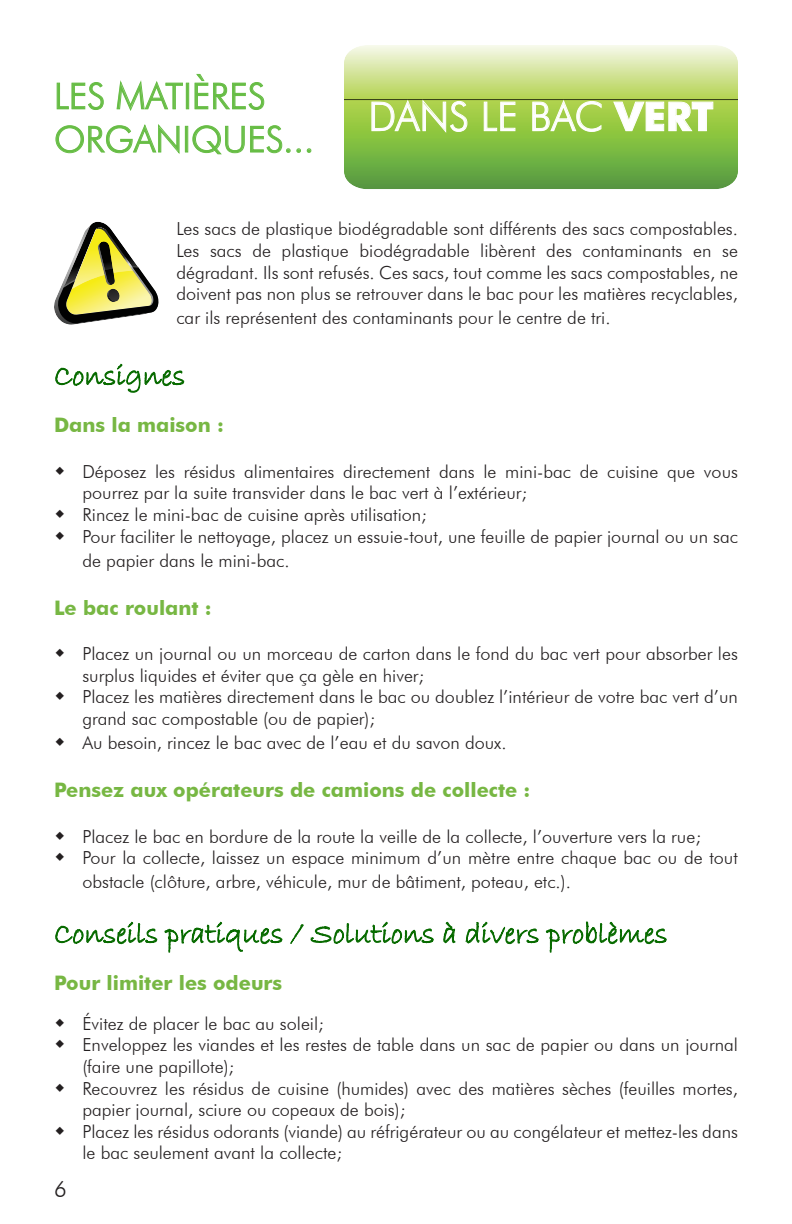
<style>
.page{position:relative;width:792px;height:1224px;background:#fff}
.page>*{position:absolute;margin:0;border:0;box-sizing:border-box;transform-origin:0 0}
.t1{font:300 40px "Futura BT";color:#fff}
.t2{font:300 36px/43.2px "Futura BT";color:#67bd45}
.t3{font:30px "Bradley Hand ITC";color:#086b00}
.t4{font:300 22px "Futura BT";color:#231f20}
.t5{font:700 20px "Futura BT";color:#77b743}
.t6{font:300 18px/21.6px "Futura BT";color:#231f20}
.s1{font-weight:700}
</style>
<div class="page">
<svg style="left:164px;top:921px;width:119px;height:32px"></svg>
<svg style="left:290px;top:921px;width:144px;height:23px"></svg>
<svg style="left:443px;top:921px;width:13px;height:23px"></svg>
<svg style="left:465px;top:921px;width:74px;height:24px"></svg>
<svg style="left:546px;top:921px;width:121px;height:32px"></svg>
<img style="left:69px;top:222px;width:69px;height:45px">
<svg style="left:55px;top:267px;width:130px;height:126px"></svg>
<img style="left:344px;top:45px;width:394px;height:144px">
<svg style="left:371px;top:98px;width:97px;height:36px;background:#acd064"></svg>
<svg style="left:483px;top:101px;width:33px;height:31px"></svg>
<svg style="left:532px;top:98px;width:71px;height:34px;background:#aed166"></svg>
<svg style="left:612px;top:101px;width:102px;height:31px;background:#aed463"></svg>
<svg style="left:56px;top:82px;width:48px;height:28px"></svg>
<svg style="left:116px;top:80px;width:67px;height:31px"></svg>
<div style="left:186px;top:83px;width:3px;height:26px;border:1px solid #67bd45"></div>
<svg style="left:194px;top:73px;width:71px;height:37px"></svg>
<svg style="left:55px;top:124px;width:125px;height:30px"></svg>
<div style="left:185px;top:126px;width:3px;height:27px;border:1px solid #67bd45"></div>
<svg style="left:192px;top:125px;width:120px;height:30px"></svg>
<svg style="left:55px;top:921px;width:103px;height:24px"></svg>
<h2 class="t2" style="left:54px;top:77px;width:262px">LES MATIÈRES<br>ORGANIQUES...</h2>
<h1 class="t1" style="left:368px;top:100px;width:347px">DANS LE BAC <span class="s1">VERT</span></h1>
<p class="t6" style="left:176px;top:220px;width:563px;text-align:justify">Les sacs de plastique biodégradable sont différents des sacs compostables.<br>Les sacs de plastique biodégradable libèrent des contaminants en se dégradant. Ils sont refusés. Ces sacs, tout comme les sacs compostables, ne doivent pas non plus se retrouver dans le bac pour les matières recyclables,</p>
<p class="t6" style="left:176px;top:308px;width:436px">car ils représentent des contaminants pour le centre de tri.</p>
<h3 class="t3" style="left:54px;top:362px;width:133px">Consignes</h3>
<p class="t5" style="left:54px;top:417px;width:171px">Dans la maison :</p>
<p class="t6" style="left:82px;top:462px;width:657px">Déposez les résidus alimentaires directement dans le mini-bac de cuisine que vous pourrez par la suite transvider dans le bac vert à l’extérieur;<br>Rincez le mini-bac de cuisine après utilisation;<br>Pour faciliter le nettoyage, placez un essuie-tout, une feuille de papier journal ou un sac</p>
<p class="t6" style="left:82px;top:551px;width:209px">de papier dans le mini-bac.</p>
<p class="t5" style="left:54px;top:599px;width:159px">Le bac roulant :</p>
<p class="t6" style="left:82px;top:644px;width:657px">Placez un journal ou un morceau de carton dans le fond du bac vert pour absorber les surplus liquides et éviter que ça gèle en hiver;<br>Placez les matières directement dans le bac ou doublez l’intérieur de votre bac vert d’un grand sac compostable (ou de papier);</p>
<p class="t6" style="left:82px;top:733px;width:426px">Au besoin, rincez le bac avec de l’eau et du savon doux.</p>
<p class="t5" style="left:54px;top:782px;width:478px">Pensez aux opérateurs de camions de collecte :</p>
<p class="t6" style="left:82px;top:827px;width:657px">Placez le bac en bordure de la route la veille de la collecte, l’ouverture vers la rue;<br>Pour la collecte, laissez un espace minimum d’un mètre entre chaque bac ou de tout</p>
<p class="t6" style="left:82px;top:872px;width:490px">obstacle (clôture, arbre, véhicule, mur de bâtiment, poteau, etc.).</p>
<h3 class="t3" style="left:54px;top:920px;width:615px">Conseils pratiques / Solutions à divers problèmes</h3>
<p class="t5" style="left:54px;top:975px;width:230px">Pour limiter les odeurs</p>
<p class="t6" style="left:82px;top:1014px;width:657px">Évitez de placer le bac au soleil;<br>Enveloppez les viandes et les restes de table dans un sac de papier ou dans un journal (faire une papillote);<br>Recouvrez les résidus de cuisine (humides) avec des matières sèches (feuilles mortes, papier journal, sciure ou copeaux de bois);<br>Placez les résidus odorants (viande) au réfrigérateur ou au congélateur et mettez-les dans le bac seulement avant la collecte;</p>
<p class="t4" style="left:54px;top:1180px;width:14px">6</p>
</div>
